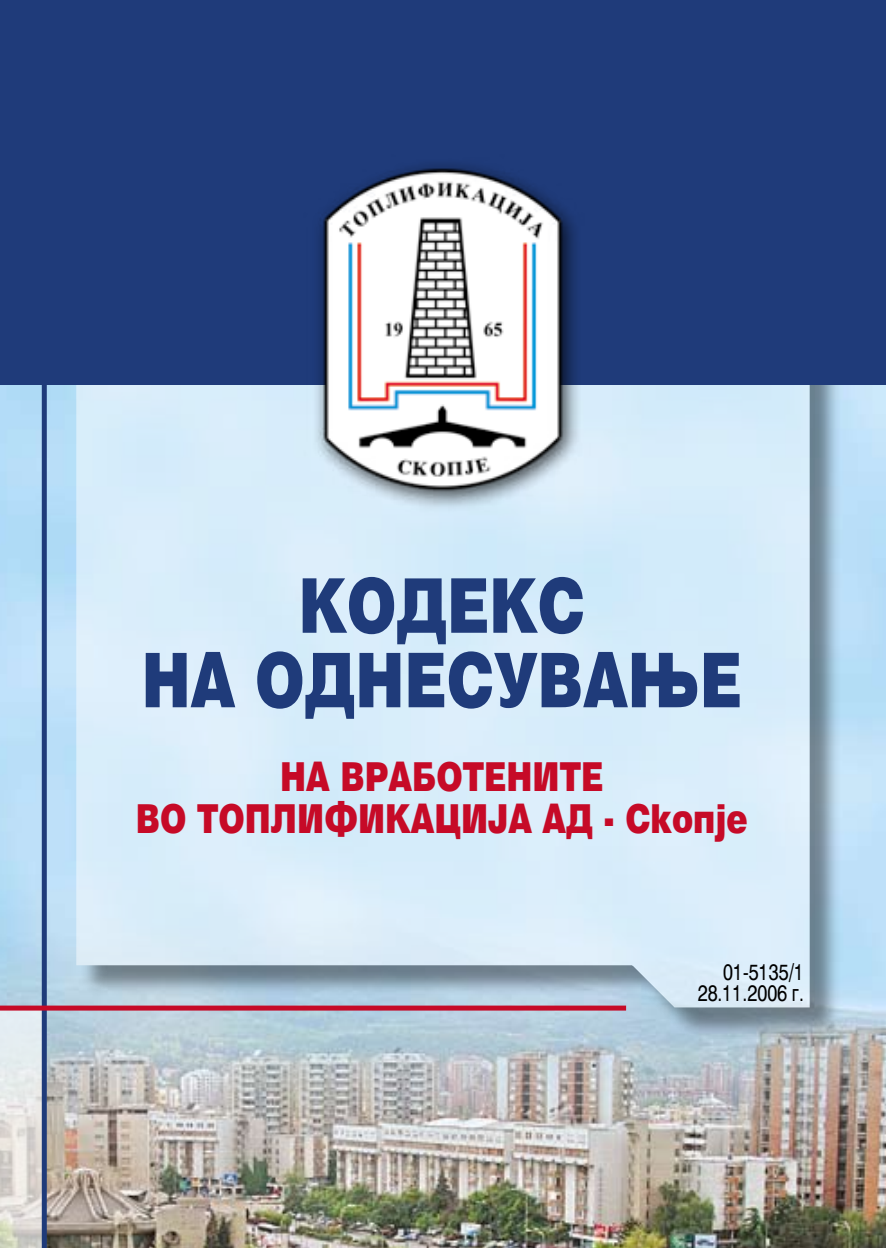
<style>
.page{position:relative;width:886px;height:1248px;background:#fff}
.page>*{position:absolute;margin:0;border:0;box-sizing:border-box;transform-origin:0 0}
.t1{font:75.25px/74.5px "Mak Hebar Black Normal";color:#1f3b7a;text-align:center;scale:.8 1}
.t2{font:40px/42px "Mak Hebar Black Normal";color:#c60a27;text-align:center;scale:.8 1}
.t3{font:22.5px/21.8px "Mak Hebar Normal";color:#000;text-align:right;scale:.8 1}
</style>
<div class="page">
<img style="left:0;top:384px;width:886px;height:863px">
<div style="left:79px;top:0;width:763px;height:1039px;background:#000;opacity:.88"></div>
<svg style="left:74px;top:384px;width:746px;height:633px;background:#d2e6f4"></svg>
<svg style="left:0;top:1010px;width:42px;height:237px;background:#e1e1df"></svg>
<div style="left:42px;top:0;width:5px;height:1247px;background:#1f3b7a"></div>
<div style="left:0;top:1005px;width:626px;height:5px;background:#c60a27"></div>
<div style="left:0;top:0;width:886px;height:384px;background:#1f3b7a"></div>
<img style="left:290px;top:165px;width:306px;height:353px">
<h1 class="t1" style="left:142px;top:569px;width:752px">KODEKS<br>NA ODNESUVAWE</h1>
<p class="t2" style="left:136px;top:756px;width:766px">NA VRABOTENITE<br>VO TOPLIFIKACIJA AD - Skopje</p>
<p class="t3" style="left:698px;top:960px;width:134px">01-5135/1<br>28.11.2006 g.</p>
</div>
